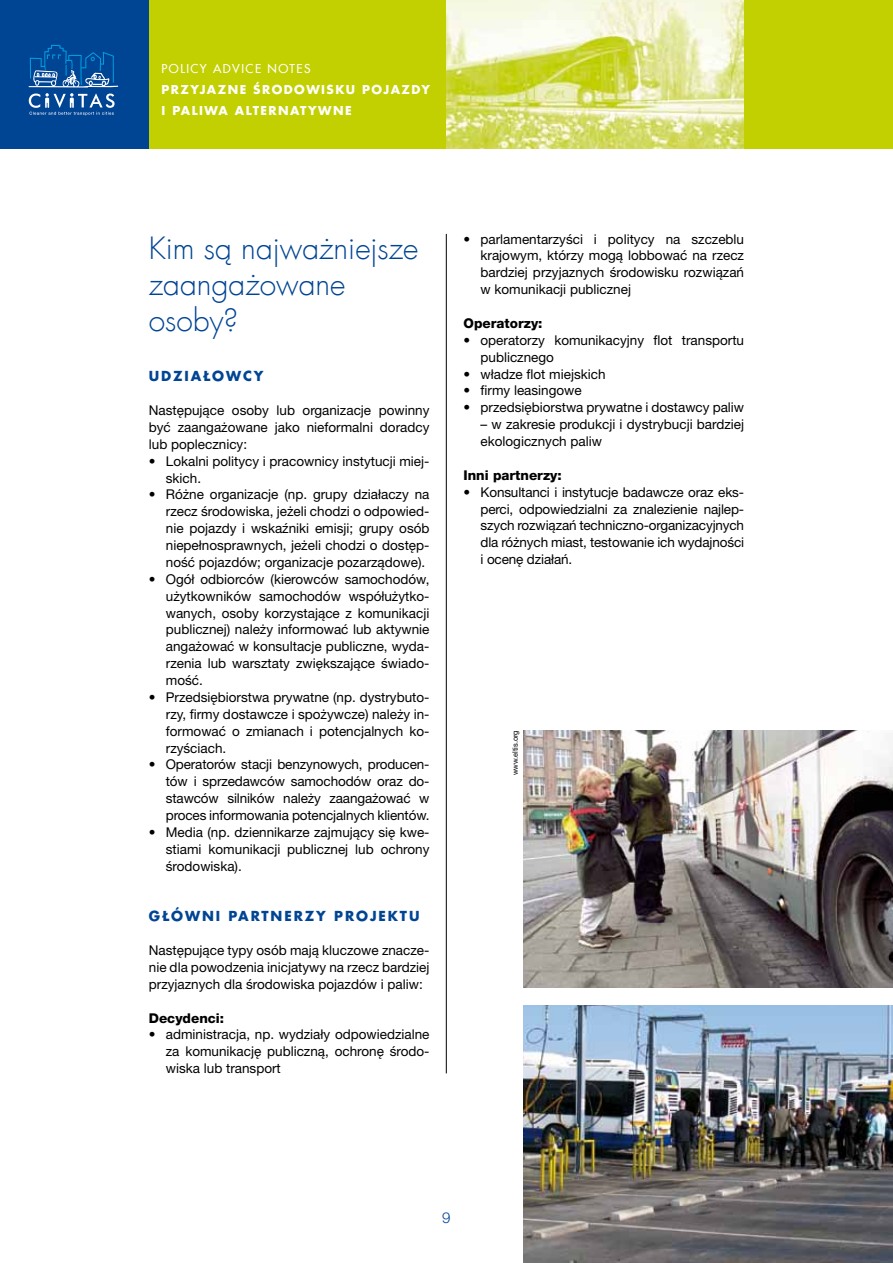
<style>
.page{position:relative;width:893px;height:1263px;background:#fff}
.page>*{position:absolute;margin:0;border:0;box-sizing:border-box;transform-origin:0 0}
.t1{font:300 30px/36px "Futura Com";color:#004494}
.t2{font:300 15px "Helvetica Neue LT Pro";color:#004494}
.t3{font:13.5px/16.8px "Helvetica Neue LT Pro";color:#000;text-align:justify}
.t4{font:800 13.5px "Helvetica Neue LT Pro";color:#000}
.t5{font:700 13.5px "Futura Com";letter-spacing:.14em;color:#004494}
.t6{font:700 12px/21px "Futura Com";letter-spacing:.12em;color:#fff}
.t7{font:500 12px "Futura Com";letter-spacing:.12em;color:#fff}
.t8{font:7.5px "Helvetica Neue LT Pro";color:#000}
</style>
<div class="page">
<div style="left:0;top:0;width:893px;height:149px;background:#c2cf00"></div>
<div style="left:0;top:0;width:149px;height:149px;background:#004494"></div>
<svg style="left:29px;top:45px;width:89px;height:70px"></svg>
<img style="left:446px;top:0;width:298px;height:149px">
<img style="left:523px;top:1006px;width:370px;height:257px">
<img style="left:523px;top:730px;width:370px;height:257px">
<hr style="left:446px;top:234px;width:1px;height:839px;background:#000">
<p class="t7" style="left:162px;top:60px;width:150px">POLICY ADVICE NOTES</p>
<p class="t6" style="left:162px;top:79px;width:270px">PRZYJAZNE ŚRODOWISKU POJAZDY<br>I PALIWA ALTERNATYWNE</p>
<h1 class="t1" style="left:149px;top:230px;width:271px">Kim są najważniejsze zaangażowane osoby?</h1>
<p class="t5" style="left:149px;top:366px;width:12px">UDZIA</p>
<p class="t5" style="left:203px;top:366px;width:62px">ŁOWCY</p>
<p class="t3" style="left:149px;top:402px;width:282px">Następujące osoby lub organizacje powinny być zaangażowane jako nieformalni doradcy lub poplecznicy:</p>
<p class="t3" style="left:166px;top:452px;width:265px;text-indent:-17px">• Lokalni politycy i pracownicy instytucji miej&shy;skich.</p>
<p class="t3" style="left:166px;top:486px;width:265px;text-indent:-17px">• Różne organizacje (np. grupy działaczy na rzecz środowiska, jeżeli chodzi o odpowied&shy;nie pojazdy i wskaźniki emisji; grupy osób niepełnosprawnych, jeżeli chodzi o dostęp&shy;ność pojazdów; organizacje pozarządowe).</p>
<p class="t3" style="left:166px;top:570px;width:265px;text-indent:-17px">• Ogół odbiorców (kierowców samochodów, użytkowników samochodów współużytko&shy;wanych, osoby korzystające z komunikacji publicznej) należy informować lub aktywnie angażować w konsultacje publiczne, wyda&shy;rzenia lub warsztaty zwiększające świado&shy;mość.</p>
<p class="t3" style="left:166px;top:688px;width:265px;text-indent:-17px">• Przedsiębiorstwa prywatne (np. dystrybuto&shy;rzy, firmy dostawcze i spożywcze) należy in&shy;formować o zmianach i potencjalnych ko&shy;rzyściach.</p>
<p class="t3" style="left:166px;top:756px;width:265px;text-indent:-17px">• Operatorów stacji benzynowych, producen&shy;tów i sprzedawców samochodów oraz do&shy;stawców silników należy zaangażować w proces informowania potencjalnych klientów.</p>
<p class="t3" style="left:166px;top:823px;width:265px;text-indent:-17px">• Media (np. dziennikarze zajmujący się kwe&shy;stiami komunikacji publicznej lub ochrony środowiska).</p>
<p class="t5" style="left:149px;top:906px;width:49px">GŁÓWNI</p>
<p class="t5" style="left:229px;top:906px;width:22px">PARTNERZY</p>
<p class="t5" style="left:334px;top:906px;width:23px">PROJEKTU</p>
<p class="t3" style="left:149px;top:942px;width:282px">Następujące typy osób mają kluczowe znacze&shy;nie dla powodzenia inicjatywy na rzecz bardziej przyjaznych dla środowiska pojazdów i paliw:</p>
<p class="t4" style="left:149px;top:1010px;width:77px">Decydenci:</p>
<p class="t3" style="left:166px;top:1026px;width:265px;text-indent:-17px">• administracja, np. wydziały odpowiedzialne za komunikację publiczną, ochronę środo&shy;wiska lub transport</p>
<p class="t3" style="left:480px;top:230px;width:265px;text-indent:-17px">• parlamentarzyści i politycy na szczeblu krajowym, którzy mogą lobbować na rzecz bardziej przyjaznych środowisku rozwiązań w komunikacji publicznej</p>
<p class="t4" style="left:463px;top:315px;width:81px">Operatorzy:</p>
<p class="t3" style="left:480px;top:331px;width:265px;text-indent:-17px">• operatorzy komunikacyjny flot transportu publicznego</p>
<p class="t3" style="left:463px;top:365px;width:143px">• władze flot miejskich</p>
<p class="t3" style="left:463px;top:382px;width:120px">• firmy leasingowe</p>
<p class="t3" style="left:463px;top:399px;width:282px">• przedsiębiorstwa prywatne i dostawcy paliw</p>
<p class="t3" style="left:480px;top:416px;width:265px">– w zakresie produkcji i dystrybucji bardziej ekologicznych paliw</p>
<p class="t4" style="left:463px;top:467px;width:100px">Inni partnerzy:</p>
<p class="t3" style="left:480px;top:483px;width:265px;text-indent:-17px">• Konsultanci i instytucje badawcze oraz eks&shy;perci, odpowiedzialni za znalezienie najlep&shy;szych rozwiązań techniczno-organizacyjnych dla różnych miast, testowanie ich wydajności i ocenę działań.</p>
<p class="t8" style="left:511px;top:775px;width:47px;rotate:-90deg">www.eltis.org</p>
<p class="t2" style="left:442px;top:1208px;width:10px">9</p>
</div>
